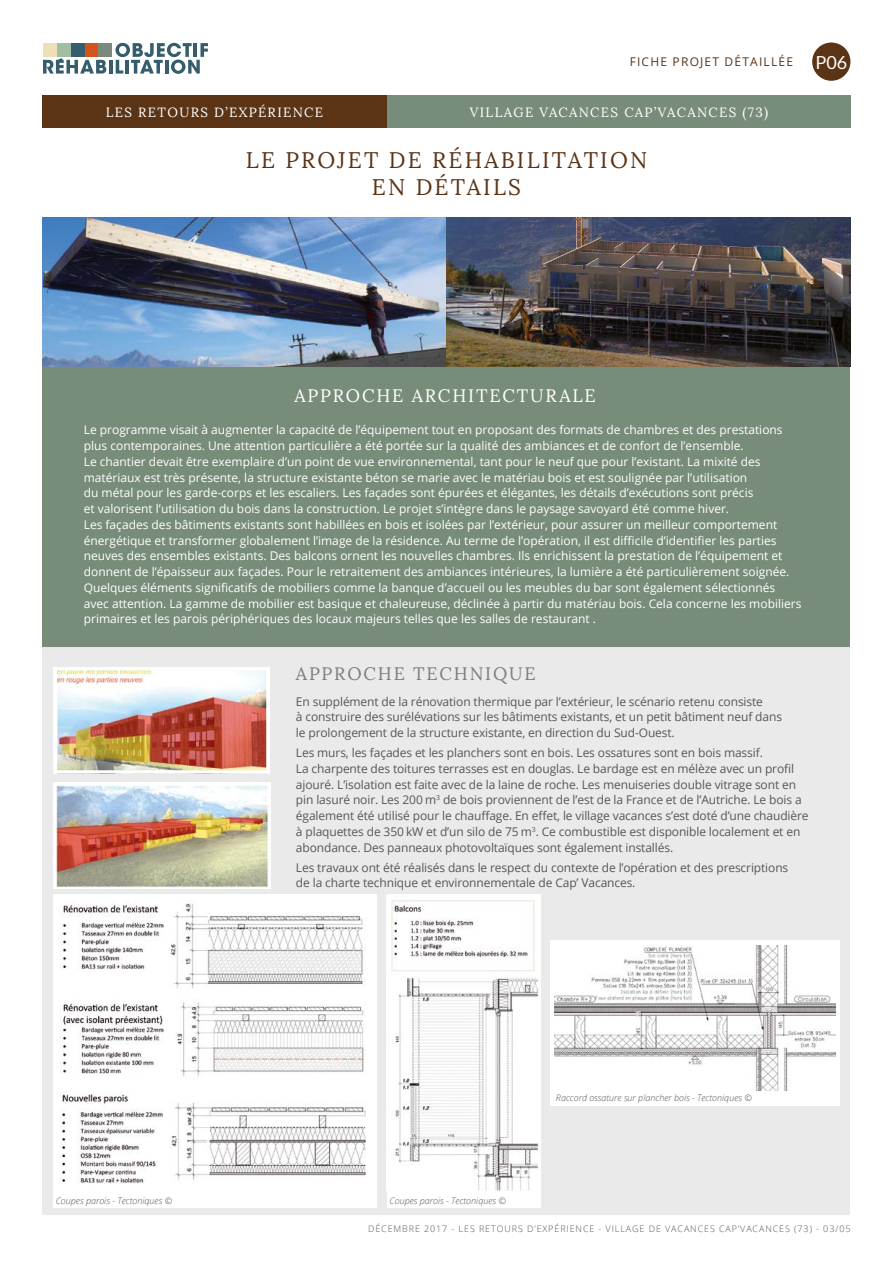
<style>
.page{position:relative;width:893px;height:1263px;background:#fff}
.page>*{position:absolute;margin:0;border:0;box-sizing:border-box;transform-origin:0 0}
.t1{font:22.5px/27px "Lora";letter-spacing:.1em;color:#5b3416;text-align:center}
.t2{font:18px "Lora";letter-spacing:.1em;color:#fff}
.t3{font:18px "Lora";letter-spacing:.1em;color:#7e7e7d}
.t4{font:13.35px "Lora";letter-spacing:.1em;color:#fff}
.t5{font:12px/15.8px "Open Sans";color:#fff}
.t6{font:12px/15.8px "Open Sans";letter-spacing:-.01em;color:#575756}
.t7{font:12px "Open Sans";letter-spacing:.1em;color:#5b3416}
.t8{font:italic 300 9px "Open Sans";color:#575756}
.t9{font:300 9px "Open Sans";letter-spacing:.1em;color:#575756}
.s1{font-family:"Lato";font-size:18px;color:#fff}
</style>
<div class="page">
<svg style="left:43px;top:58px;width:63px;height:16px"></svg>
<hr style="left:109px;top:60px;width:3px;height:14px;background:#355d6c">
<svg style="left:115px;top:43px;width:93px;height:31px"></svg>
<div style="left:43px;top:43px;width:14px;height:14px;background:#efdfb7"></div>
<div style="left:57px;top:43px;width:14px;height:14px;background:#a0bea4"></div>
<div style="left:71px;top:43px;width:14px;height:14px;background:#355d6c"></div>
<div style="left:85px;top:43px;width:14px;height:14px;background:#d3521e"></div>
<div style="left:99px;top:43px;width:13px;height:14px;background:#7c8a7e"></div>
<div style="left:812px;top:43px;width:38px;height:38px;background:#5b3416;border-radius:50%"></div>
<div style="left:43px;top:96px;width:344px;height:32px;background:#5b3416"></div>
<div style="left:387px;top:96px;width:464px;height:32px;background:#788c7a"></div>
<img style="left:43px;top:218px;width:807px;height:148px">
<div style="left:43px;top:647px;width:807px;height:567px;background:#eaeaea"></div>
<div style="left:43px;top:368px;width:807px;height:279px;background:#788c7a"></div>
<div style="left:387px;top:894px;width:153px;height:314px;background:#fff"></div>
<img style="left:391px;top:900px;width:148px;height:291px">
<div style="left:550px;top:940px;width:290px;height:166px;background:#fff"></div>
<img style="left:555px;top:945px;width:280px;height:145px">
<div style="left:53px;top:894px;width:323px;height:314px;background:#fff"></div>
<img style="left:61px;top:903px;width:305px;height:281px">
<img style="left:53px;top:782px;width:218px;height:106px">
<img style="left:58px;top:671px;width:207px;height:98px">
<div style="left:54px;top:667px;width:215px;height:106px;border:3px solid #fff"></div>
<p class="t7" style="left:630px;top:53px;width:219px">FICHE PROJET DÉTAILLÉE <span class="s1">P06</span></p>
<p class="t4" style="left:106px;top:104px;width:219px">LES RETOURS D’EXPÉRIENCE</p>
<p class="t4" style="left:470px;top:104px;width:300px">VILLAGE VACANCES CAP’VACANCES (73)</p>
<h1 class="t1" style="left:246px;top:147px;width:403px">LE PROJET DE RÉHABILITATION<br>EN DÉTAILS</h1>
<h2 class="t2" style="left:295px;top:384px;width:303px">APPROCHE ARCHITECTURALE</h2>
<p class="t5" style="left:84px;top:422px;width:719px">Le programme visait à augmenter la capacité de l’équipement tout en proposant des formats de chambres et des prestations plus contemporaines. Une attention particulière a été portée sur la qualité des ambiances et de confort de l’ensemble.<br>Le chantier devait être exemplaire d’un point de vue environnemental, tant pour le neuf que pour l’existant. La mixité des matériaux est très présente, la structure existante béton se marie avec le matériau bois et est soulignée par l’utilisation<br>du métal pour les garde-corps et les escaliers. Les façades sont épurées et élégantes, les détails d’exécutions sont précis<br>et valorisent l’utilisation du bois dans la construction. Le projet s’intègre dans le paysage savoyard été comme hiver.<br>Les façades des bâtiments existants sont habillées en bois et isolées par l’extérieur, pour assurer un meilleur comportement énergétique et transformer globalement l’image de la résidence. Au terme de l’opération, il est difficile d’identifier les parties neuves des ensembles existants. Des balcons ornent les nouvelles chambres. Ils enrichissent la prestation de l’équipement et donnent de l’épaisseur aux façades. Pour le retraitement des ambiances intérieures, la lumière a été particulièrement soignée.<br>Quelques éléments significatifs de mobiliers comme la banque d’accueil ou les meubles du bar sont également sélectionnés avec attention. La gamme de mobilier est basique et chaleureuse, déclinée à partir du matériau bois. Cela concerne les mobiliers primaires et les parois périphériques des locaux majeurs telles que les salles de restaurant .</p>
<h2 class="t3" style="left:296px;top:663px;width:241px">APPROCHE TECHNIQUE</h2>
<p class="t6" style="left:296px;top:693px;width:488px">En supplément de la rénovation thermique par l’extérieur, le scénario retenu consiste<br>à construire des surélévations sur les bâtiments existants, et un petit bâtiment neuf dans le prolongement de la structure existante, en direction du Sud-Ouest.</p>
<p class="t6" style="left:296px;top:744px;width:514px">Les murs, les façades et les planchers sont en bois. Les ossatures sont en bois massif.<br>La charpente des toitures terrasses est en douglas. Le bardage est en mélèze avec un profil ajouré. L’isolation est faite avec de la laine de roche. Les menuiseries double vitrage sont en pin lasuré noir. Les 200 m<sup>3</sup> de bois proviennent de l’est de la France et de l’Autriche. Le bois a également été utilisé pour le chauffage. En effet, le village vacances s’est doté d’une chaudière à plaquettes de 350 kW et d’un silo de 75 m<sup>3</sup>. Ce combustible est disponible localement et en abondance. Des panneaux photovoltaïques sont également installés.</p>
<p class="t6" style="left:296px;top:859px;width:494px">Les travaux ont été réalisés dans le respect du contexte de l’opération et des prescriptions de la charte technique et environnementale de Cap’ Vacances.</p>
<p class="t8" style="left:56px;top:1194px;width:118px">Coupes parois - Tectoniques ©</p>
<p class="t8" style="left:390px;top:1194px;width:118px">Coupes parois - Tectoniques ©</p>
<p class="t8" style="left:556px;top:1091px;width:197px">Raccord ossature sur plancher bois - Tectoniques ©</p>
<p class="t9" style="left:368px;top:1222px;width:484px">DÉCEMBRE 2017 - LES RETOURS D’EXPÉRIENCE - VILLAGE DE VACANCES CAP’VACANCES (73) - 03/05</p>
</div>
